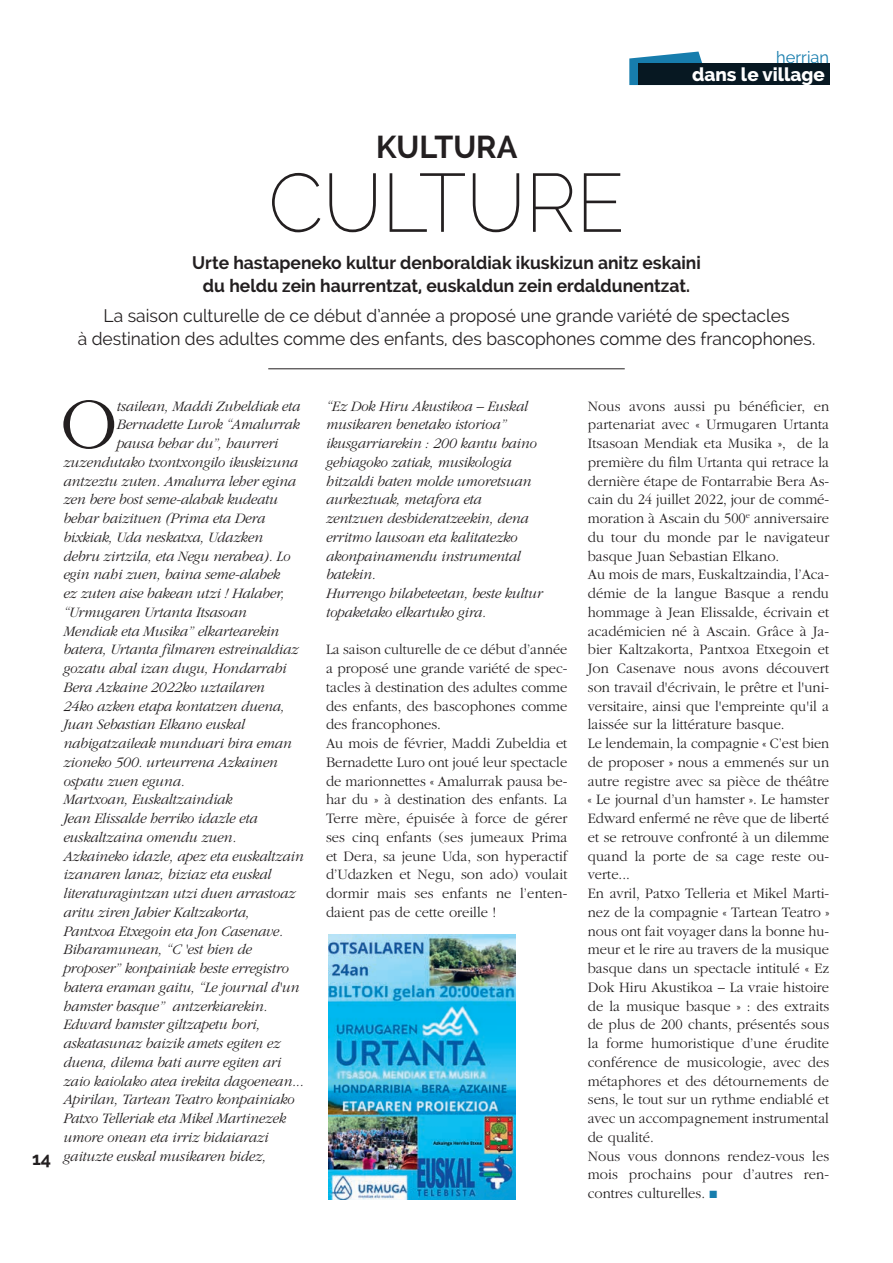
<style>
.page{position:relative;width:893px;height:1263px;background:#fff}
.page>*{position:absolute;margin:0;border:0;box-sizing:border-box;transform-origin:0 0}
.Titre_Gros2{font:200 82.5px "Raleway";letter-spacing:-.01em;color:#231f20;scale:.96 1}
.Texte_Basque{font:300 75.15px "ITC Garamond Std";color:#231f20}
.Inter2{font:700 31.5px "Raleway";color:#231f20}
.t1{font:800 18.75px "Raleway";color:#fff}
.Chapo{font:18px/22.5px "Raleway";color:#231f20;text-align:center}
.Chapo-2{font:700 18px/22.5px "Raleway";color:#231f20;text-align:center}
.Folio{font:700 18px "Raleway";color:#231f20}
.t2{font:16.5px "Raleway";color:#177dad}
.Texte_Basque-2{font:italic 300 15px/18.8px "ITC Garamond Std";letter-spacing:-.01em;color:#231f20}
.Texte{font:300 15px/18.8px "ITC Garamond Std";color:#231f20;text-align:justify}
.Texte-2{font:300 15px/18.8px "ITC Garamond Std";color:#231f20;text-align:justify;scale:.96 1}
.Texte-3{font:300 15px/18.8px "ITC Garamond Std";color:#231f20;text-align:justify;scale:.95 1}
.s1{color:#177dad}
</style>
<div class="page">
<hr style="left:268px;top:368px;width:357px;height:1px;background:#231f20">
<svg style="left:629px;top:52px;width:80px;height:33px"></svg>
<div style="left:638px;top:64px;width:191px;height:21px;background:#071822"></div>
<img style="left:328px;top:934px;width:187px;height:265px">
<p class="t2" style="left:776px;top:47px;width:54px">herrian</p>
<p class="Inter2" style="left:376px;top:129px;width:143px">KULTURA</p>
<p class="Titre_Gros2" style="left:268px;top:154px;width:373px">CULTURE</p>
<p class="t1" style="left:692px;top:63px;width:134px">dans le village</p>
<p class="Chapo-2" style="left:192px;top:252px;width:510px">Urte hastapeneko kultur denboraldiak ikuskizun anitz eskaini du heldu zein haurrentzat, euskaldun zein erdaldunentzat.</p>
<p class="Chapo" style="left:78px;top:305px;width:739px">La saison culturelle de ce début d’année a proposé une grande variété de spectacles<br>à destination des adultes comme des enfants, des bascophones comme des francophones.</p>
<p class="Folio" style="left:32px;top:1148px;width:21px">14</p>
<p class="Texte_Basque" style="left:61px;top:384px;width:58px">O</p>
<p class="Texte_Basque-2" style="left:117px;top:397px;width:185px">tsailean, Maddi Zubeldiak eta</p>
<p class="Texte_Basque-2" style="left:117px;top:415px;width:184px">Bernadette Lurok “Amalurrak</p>
<p class="Texte_Basque-2" style="left:117px;top:434px;width:163px">pausa behar du”, haurreri</p>
<p class="Texte_Basque-2" style="left:63px;top:453px;width:236px">zuzendutako txontxongilo ikuskizuna</p>
<p class="Texte_Basque-2" style="left:63px;top:472px;width:234px">antzeztu zuten. Amalurra leher egina</p>
<p class="Texte_Basque-2" style="left:63px;top:490px;width:216px">zen bere bost seme-alabak kudeatu</p>
<p class="Texte_Basque-2" style="left:63px;top:509px;width:203px">behar baizituen (Prima eta Dera</p>
<p class="Texte_Basque-2" style="left:63px;top:528px;width:201px">bixkiak, Uda neskatxa, Udazken</p>
<p class="Texte_Basque-2" style="left:63px;top:547px;width:229px">debru zirtzila, eta Negu nerabea). Lo</p>
<p class="Texte_Basque-2" style="left:63px;top:565px;width:218px">egin nahi zuen, baina seme-alabek</p>
<p class="Texte_Basque-2" style="left:63px;top:584px;width:223px">ez zuten aise bakean utzi ! Halaber,</p>
<p class="Texte_Basque-2" style="left:63px;top:603px;width:185px">“Urmugaren Urtanta Itsasoan</p>
<p class="Texte_Basque-2" style="left:63px;top:622px;width:217px">Mendiak eta Musika” elkartearekin</p>
<p class="Texte_Basque-2" style="left:63px;top:640px;width:237px">batera, Urtanta filmaren estreinaldiaz</p>
<p class="Texte_Basque-2" style="left:63px;top:659px;width:224px">gozatu ahal izan dugu, Hondarrabi</p>
<p class="Texte_Basque-2" style="left:63px;top:678px;width:203px">Bera Azkaine 2022ko uztailaren</p>
<p class="Texte_Basque-2" style="left:63px;top:697px;width:223px">24ko azken etapa kontatzen duena,</p>
<p class="Texte_Basque-2" style="left:63px;top:715px;width:183px">Juan Sebastian Elkano euskal</p>
<p class="Texte_Basque-2" style="left:63px;top:734px;width:230px">nabigatzaileak munduari bira eman</p>
<p class="Texte_Basque-2" style="left:63px;top:753px;width:216px">zioneko 500. urteurrena Azkainen</p>
<p class="Texte_Basque-2" style="left:63px;top:772px;width:123px">ospatu zuen eguna.</p>
<p class="Texte_Basque-2" style="left:63px;top:790px;width:242px">Martxoan, Euskaltzaindiak<br>Jean Elissalde herriko idazle eta euskaltzaina omendu zuen.<br>Azkaineko idazle, apez eta euskaltzain izanaren lanaz, biziaz eta euskal literaturagintzan utzi duen arrastoaz aritu ziren Jabier Kaltzakorta, Pantxoa Etxegoin eta Jon Casenave.<br>Biharamunean, “C 'est bien de proposer” konpainiak beste erregistro batera eraman gaitu, “Le journal d'un hamster basque” antzerkiarekin.<br>Edward hamster giltzapetu hori, askatasunaz baizik amets egiten ez duena, dilema bati aurre egiten ari zaio kaiolako atea irekita dagoenean...</p>
<p class="Texte_Basque-2" style="left:63px;top:1090px;width:233px">Apirilan, Tartean Teatro konpainiako Patxo Telleriak eta Mikel Martinezek umore onean eta irriz bidaiarazi gaituzte euskal musikaren bidez,</p>
<p class="Texte_Basque-2" style="left:326px;top:397px;width:212px">“Ez Dok Hiru Akustikoa – Euskal musikaren benetako istorioa” ikusgarriarekin : 200 kantu baino gehiagoko zatiak, musikologia hitzaldi baten molde umoretsuan aurkeztuak, metafora eta zentzuen desbideratzeekin, dena erritmo lausoan eta kalitatezko akonpainamendu instrumental batekin.</p>
<p class="Texte_Basque-2" style="left:326px;top:584px;width:218px">Hurrengo hilabeteetan, beste kultur topaketako elkartuko gira.</p>
<p class="Texte-3" style="left:326px;top:640px;width:256px">La saison culturelle de ce début d’année a proposé une grande variété de spec&shy;tacles à destination des adultes comme des enfants, des bascophones comme des francophones.</p>
<p class="Texte" style="left:326px;top:734px;width:243px">Au mois de février, Maddi Zubeldia et Bernadette Luro ont joué leur spectacle de marionnettes « Amalurrak pausa be&shy;har du » à destination des enfants. La Terre mère, épuisée à force de gérer ses cinq enfants (ses jumeaux Prima et Dera, sa jeune Uda, son hyperactif d’Udazken et Negu, son ado) voulait dormir mais ses enfants ne l’enten&shy;daient pas de cette oreille !</p>
<p class="Texte" style="left:588px;top:397px;width:243px">Nous avons aussi pu bénéficier, en partenariat avec « Urmugaren Urtanta Itsasoan Mendiak eta Musika », de la première du film Urtanta qui retrace la dernière étape de Fontarrabie Bera As&shy;cain du 24 juillet 2022, jour de commé&shy;moration à Ascain du 500<sup>e</sup> anniversaire du tour du monde par le navigateur basque Juan Sebastian Elkano.</p>
<p class="Texte" style="left:588px;top:565px;width:243px">Au mois de mars, Euskaltzaindia, l’Aca&shy;démie de la langue Basque a rendu hommage à Jean Elissalde, écrivain et académicien né à Ascain. Grâce à Ja&shy;bier Kaltzakorta, Pantxoa Etxegoin et Jon Casenave nous avons découvert son travail d'écrivain, le prêtre et l'uni&shy;versitaire, ainsi que l'empreinte qu'il a laissée sur la littérature basque.</p>
<p class="Texte-2" style="left:588px;top:734px;width:253px">Le lendemain, la compagnie « C’est bien de proposer » nous a emmenés sur un autre registre avec sa pièce de théâtre « Le journal d’un hamster ». Le hamster Edward enfermé ne rêve que de liberté et se retrouve confronté à un dilemme quand la porte de sa cage reste ou&shy;verte...</p>
<p class="Texte" style="left:588px;top:884px;width:243px">En avril, Patxo Telleria et Mikel Marti&shy;nez de la compagnie « Tartean Teatro » nous ont fait voyager dans la bonne hu&shy;meur et le rire au travers de la musique basque dans un spectacle intitulé « Ez Dok Hiru Akustikoa – La vraie histoire de la musique basque » : des extraits de plus de 200 chants, présentés sous la forme humoristique d’une érudite conférence de musicologie, avec des métaphores et des détournements de sens, le tout sur un rythme endiablé et avec un accompagnement instrumental de qualité.</p>
<p class="Texte" style="left:588px;top:1147px;width:243px">Nous vous donnons rendez-vous les mois prochains pour d’autres ren&shy;contres culturelles. <span class="s1">■</span></p>
</div>
